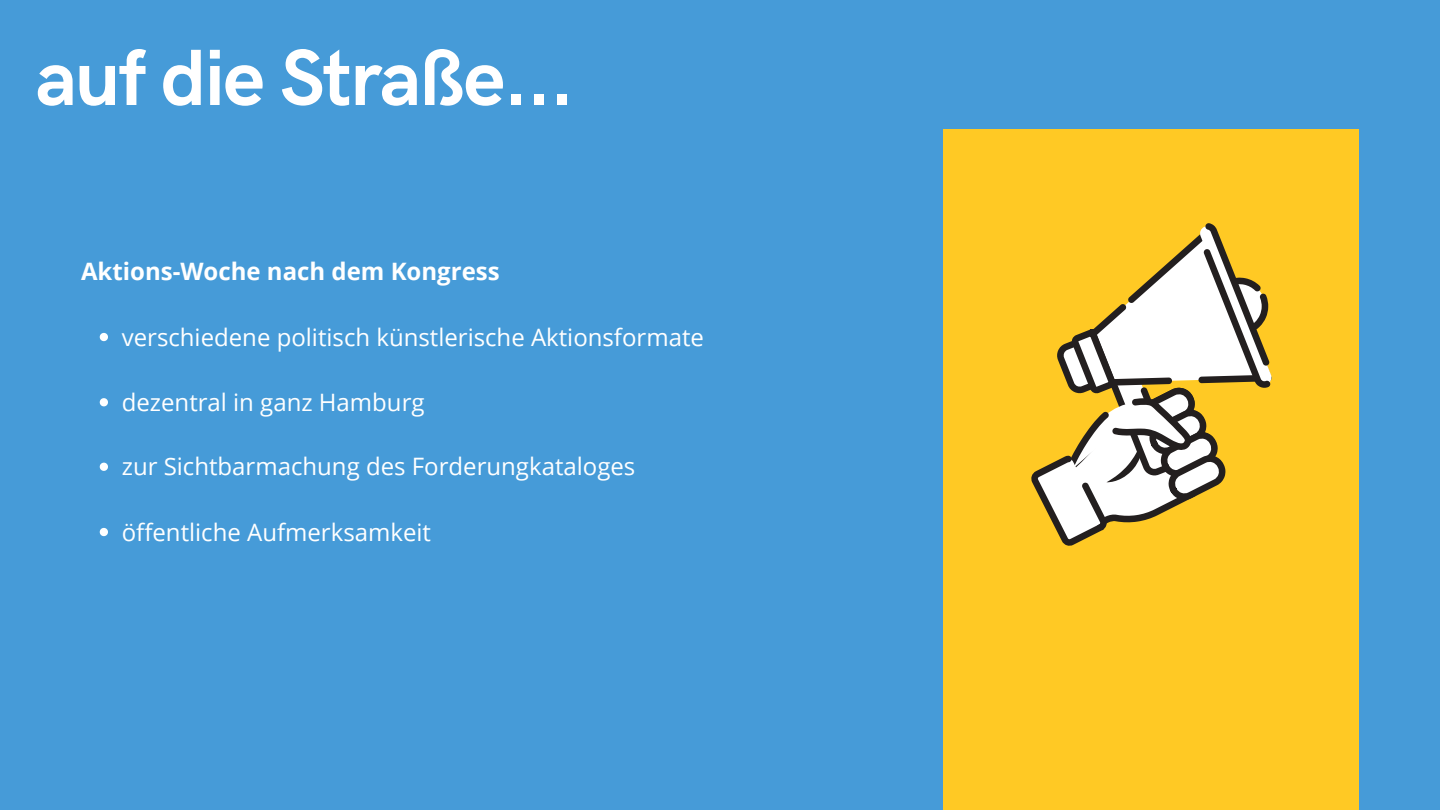
<style>
.page{position:relative;width:1440px;height:810px;background:#469bd8}
.page>*{position:absolute;margin:0;border:0;box-sizing:border-box;transform-origin:0 0}
.t1{font:700 80px "HK Grotesk";letter-spacing:-.025em;color:#fff}
.t2{font:24px "Open Sans";color:#fff}
.t3{font:700 24px "Open Sans";color:#fff}
</style>
<div class="page">
<div style="left:943px;top:129px;width:416px;height:681px;background:#ffc924"></div>
<svg style="left:1031px;top:223px;width:241px;height:323px"></svg>
<svg style="left:100px;top:333px;width:8px;height:8px"></svg>
<svg style="left:100px;top:398px;width:8px;height:8px"></svg>
<svg style="left:100px;top:463px;width:8px;height:8px"></svg>
<svg style="left:100px;top:528px;width:8px;height:8px"></svg>
<p class="t1" style="left:36px;top:33px;width:541px">auf die Straße...</p>
<p class="t3" style="left:81px;top:255px;width:420px">Aktions-Woche nach dem Kongress</p>
<p class="t2" style="left:122px;top:320px;width:584px">verschiedene politisch künstlerische Aktionsformate</p>
<p class="t2" style="left:122px;top:385px;width:304px">dezentral in ganz Hamburg</p>
<p class="t2" style="left:122px;top:450px;width:515px">zur Sichtbarmachung des Forderungkataloges</p>
<p class="t2" style="left:122px;top:515px;width:311px">öffentliche Aufmerksamkeit</p>
</div>
